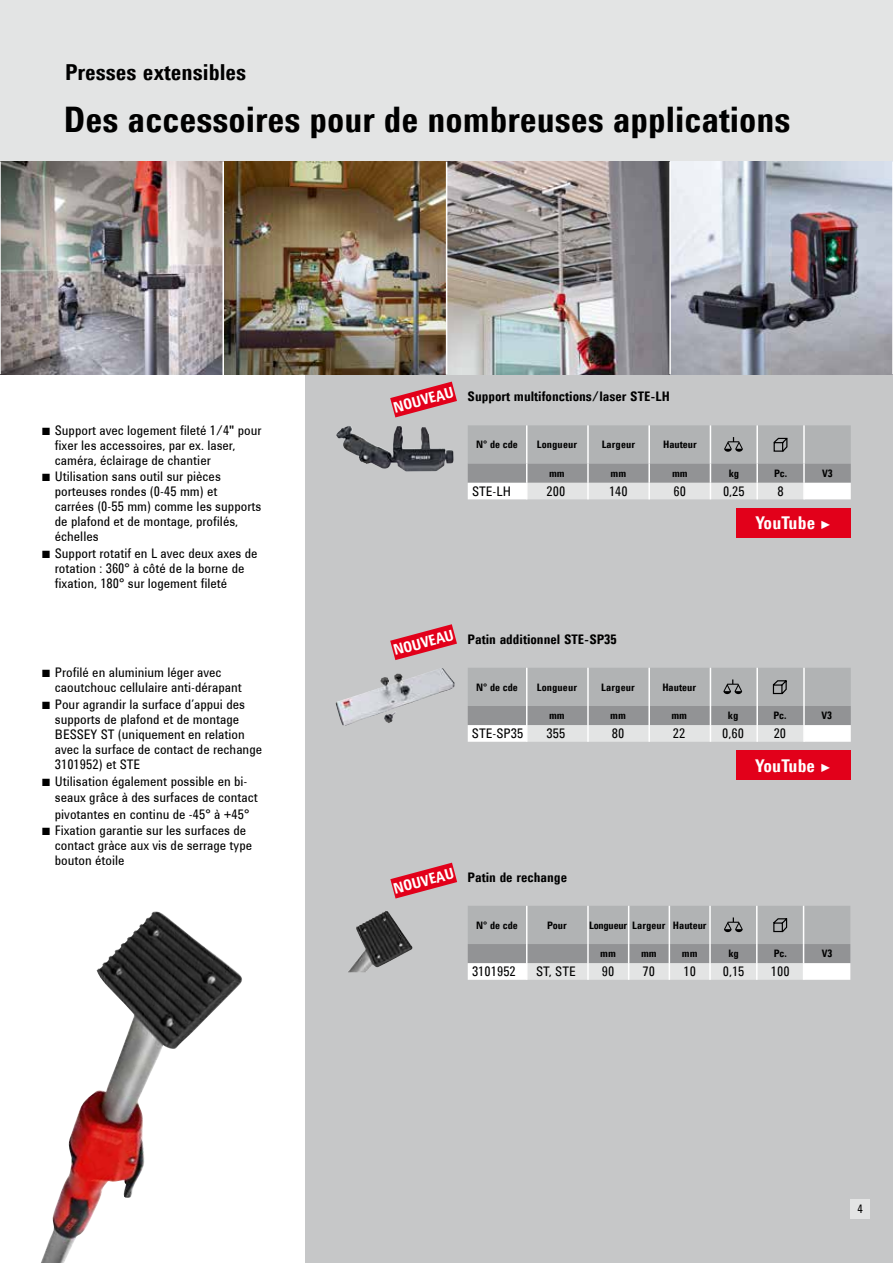
<style>
.page{position:relative;width:893px;height:1263px;background:#fff}
.page>*{position:absolute;margin:0;border:0;box-sizing:border-box;transform-origin:0 0}
.t1{font:700 36px "Utah WGL Cond";color:#000}
.t2{font:700 22.5px "Utah WGL Cond";color:#000}
.t3{font:700 18px "Utah WGL Cond";letter-spacing:.01em;color:#fff}
.t4{font:700 15px "Utah WGL Cond";color:#fff}
.t5{font:13.5px/15px "Utah WGL Cond";color:#000}
.t6{font:700 13.5px "Utah WGL Cond";color:#000}
.t7{font:12px "Utah WGL Cond";color:#000}
.t8{font:700 10.5px "Utah WGL Cond";color:#000}
.s1{font-weight:700}
.s2{font-size:12px}
</style>
<div class="page">
<div style="left:0;top:0;width:893px;height:227px;background:#e3e4e4"></div>
<div style="left:306px;top:162px;width:587px;height:1101px;background:#c6c7c8"></div>
<img style="left:1px;top:162px;width:891px;height:212px">
<hr style="left:222px;top:162px;width:2px;height:213px;background:#fff">
<hr style="left:446px;top:162px;width:1px;height:212px;background:#fff">
<img style="left:336px;top:426px;width:117px;height:45px">
<img style="left:336px;top:668px;width:119px;height:58px">
<hr style="left:669px;top:162px;width:2px;height:212px;background:#fff">
<img style="left:348px;top:911px;width:64px;height:61px">
<div style="left:850px;top:1199px;width:20px;height:20px;background:#e3e4e4"></div>
<img style="left:41px;top:911px;width:201px;height:352px">
<hr style="left:892px;top:162px;width:1px;height:212px;background:#fff">
<hr style="left:0;top:162px;width:1px;height:212px;background:#fff">
<svg style="left:390px;top:382px;width:67px;height:35px"></svg>
<svg style="left:390px;top:624px;width:67px;height:36px"></svg>
<svg style="left:390px;top:863px;width:67px;height:35px"></svg>
<svg style="left:468px;top:425px;width:383px;height:74px;background:#b6b8b9"></svg>
<svg style="left:468px;top:668px;width:383px;height:74px;background:#b6b8b9"></svg>
<svg style="left:468px;top:906px;width:382px;height:74px;background:#b7b8b9"></svg>
<div style="left:736px;top:508px;width:115px;height:30px;background:#e2001a"></div>
<div style="left:736px;top:750px;width:115px;height:30px;background:#e2001a"></div>
<h2 class="t2" style="left:65px;top:55px;width:183px">Presses extensibles</h2>
<h1 class="t1" style="left:64px;top:92px;width:728px">Des accessoires pour de nombreuses applications</h1>
<p class="t5" style="left:55px;top:422px;width:208px">Support avec logement fileté 1/4<span class="s1">"</span> pour fixer les accessoires, par ex. laser, caméra, éclairage de chantier</p>
<p class="t5" style="left:55px;top:469px;width:208px">Utilisation sans outil sur pièces porteuses rondes (0-45 mm) et<br>carrées (0-55 mm) comme les supports de plafond et de montage, profilés, échelles</p>
<p class="t5" style="left:55px;top:545px;width:204px">Support rotatif en L avec deux axes de rotation : 360° à côté de la borne de fixation, 180° sur logement fileté</p>
<p class="t5" style="left:55px;top:665px;width:188px">Profilé en aluminium léger avec caoutchouc cellulaire anti-dérapant</p>
<p class="t5" style="left:55px;top:696px;width:209px">Pour agrandir la surface d’appui des supports de plafond et de montage<br>BESSEY ST (uniquement en relation avec la surface de contact de rechange<br>3101952) et STE</p>
<p class="t5" style="left:55px;top:773px;width:204px;line-height:16.2px">Utilisation également possible en bi&shy;seaux grâce à des surfaces de contact pivotantes en continu de -45° à +45° Fixation garantie sur les surfaces de</p>
<p class="t5" style="left:55px;top:837px;width:199px">contact gràce aux vis de serrage type bouton étoile</p>
<p class="t4" style="left:391px;top:397px;width:63px;rotate:-15deg">NOUVEAU</p>
<p class="t6" style="left:468px;top:386px;width:204px">Support multifonctions/laser STE-LH</p>
<p class="t8" style="left:476px;top:437px;width:43px">N° de cde</p>
<p class="t8" style="left:537px;top:437px;width:42px">Longueur</p>
<p class="t8" style="left:602px;top:437px;width:35px">Largeur</p>
<p class="t8" style="left:663px;top:437px;width:35px">Hauteur</p>
<p class="t8" style="left:549px;top:465px;width:17px">mm</p>
<p class="t8" style="left:611px;top:465px;width:17px">mm</p>
<p class="t8" style="left:672px;top:465px;width:17px">mm</p>
<p class="t8" style="left:729px;top:465px;width:12px">kg</p>
<p class="t8" style="left:774px;top:465px;width:15px">Pc.</p>
<p class="t8" style="left:822px;top:465px;width:12px">V3</p>
<p class="t5" style="left:472px;top:483px;width:40px">STE-LH</p>
<p class="t5" style="left:547px;top:483px;width:20px">200</p>
<p class="t5" style="left:609px;top:483px;width:20px">140</p>
<p class="t5" style="left:674px;top:483px;width:14px">60</p>
<p class="t5" style="left:723px;top:483px;width:23px">0,25</p>
<p class="t5" style="left:777px;top:483px;width:8px">8</p>
<h3 class="t3" style="left:755px;top:509px;width:78px">YouTube <span class="s2">►</span></h3>
<p class="t4" style="left:391px;top:639px;width:63px;rotate:-15deg">NOUVEAU</p>
<p class="t6" style="left:468px;top:629px;width:151px">Patin additionnel STE-SP35</p>
<p class="t8" style="left:476px;top:679px;width:43px">N° de cde</p>
<p class="t8" style="left:537px;top:679px;width:42px">Longueur</p>
<p class="t8" style="left:601px;top:679px;width:35px">Largeur</p>
<p class="t8" style="left:662px;top:679px;width:35px">Hauteur</p>
<p class="t8" style="left:549px;top:708px;width:17px">mm</p>
<p class="t8" style="left:610px;top:708px;width:17px">mm</p>
<p class="t8" style="left:671px;top:708px;width:17px">mm</p>
<p class="t8" style="left:728px;top:708px;width:12px">kg</p>
<p class="t8" style="left:773px;top:708px;width:15px">Pc.</p>
<p class="t8" style="left:821px;top:708px;width:12px">V3</p>
<p class="t5" style="left:472px;top:726px;width:53px">STE-SP35</p>
<p class="t5" style="left:547px;top:726px;width:20px">355</p>
<p class="t5" style="left:612px;top:726px;width:14px">80</p>
<p class="t5" style="left:673px;top:726px;width:14px">22</p>
<p class="t5" style="left:722px;top:726px;width:23px">0,60</p>
<p class="t5" style="left:774px;top:726px;width:14px">20</p>
<h3 class="t3" style="left:755px;top:752px;width:78px">YouTube <span class="s2">►</span></h3>
<p class="t4" style="left:391px;top:878px;width:63px;rotate:-15deg">NOUVEAU</p>
<p class="t6" style="left:468px;top:867px;width:101px">Patin de rechange</p>
<p class="t8" style="left:476px;top:917px;width:43px">N° de cde</p>
<p class="t8" style="left:547px;top:917px;width:21px">Pour</p>
<p class="t8" style="left:589px;top:917px;width:119px">Longueur Largeur Hauteur</p>
<p class="t8" style="left:600px;top:946px;width:17px">mm</p>
<p class="t8" style="left:641px;top:946px;width:17px">mm</p>
<p class="t8" style="left:682px;top:946px;width:17px">mm</p>
<p class="t8" style="left:728px;top:946px;width:12px">kg</p>
<p class="t8" style="left:774px;top:946px;width:15px">Pc.</p>
<p class="t8" style="left:822px;top:946px;width:12px">V3</p>
<p class="t5" style="left:472px;top:964px;width:45px">3101952</p>
<p class="t5" style="left:536px;top:964px;width:41px">ST, STE</p>
<p class="t5" style="left:602px;top:964px;width:14px">90</p>
<p class="t5" style="left:643px;top:964px;width:14px">70</p>
<p class="t5" style="left:683px;top:964px;width:14px">10</p>
<p class="t5" style="left:723px;top:964px;width:23px">0,15</p>
<p class="t5" style="left:771px;top:964px;width:20px">100</p>
<p class="t7" style="left:857px;top:1200px;width:7px">4</p>
</div>
